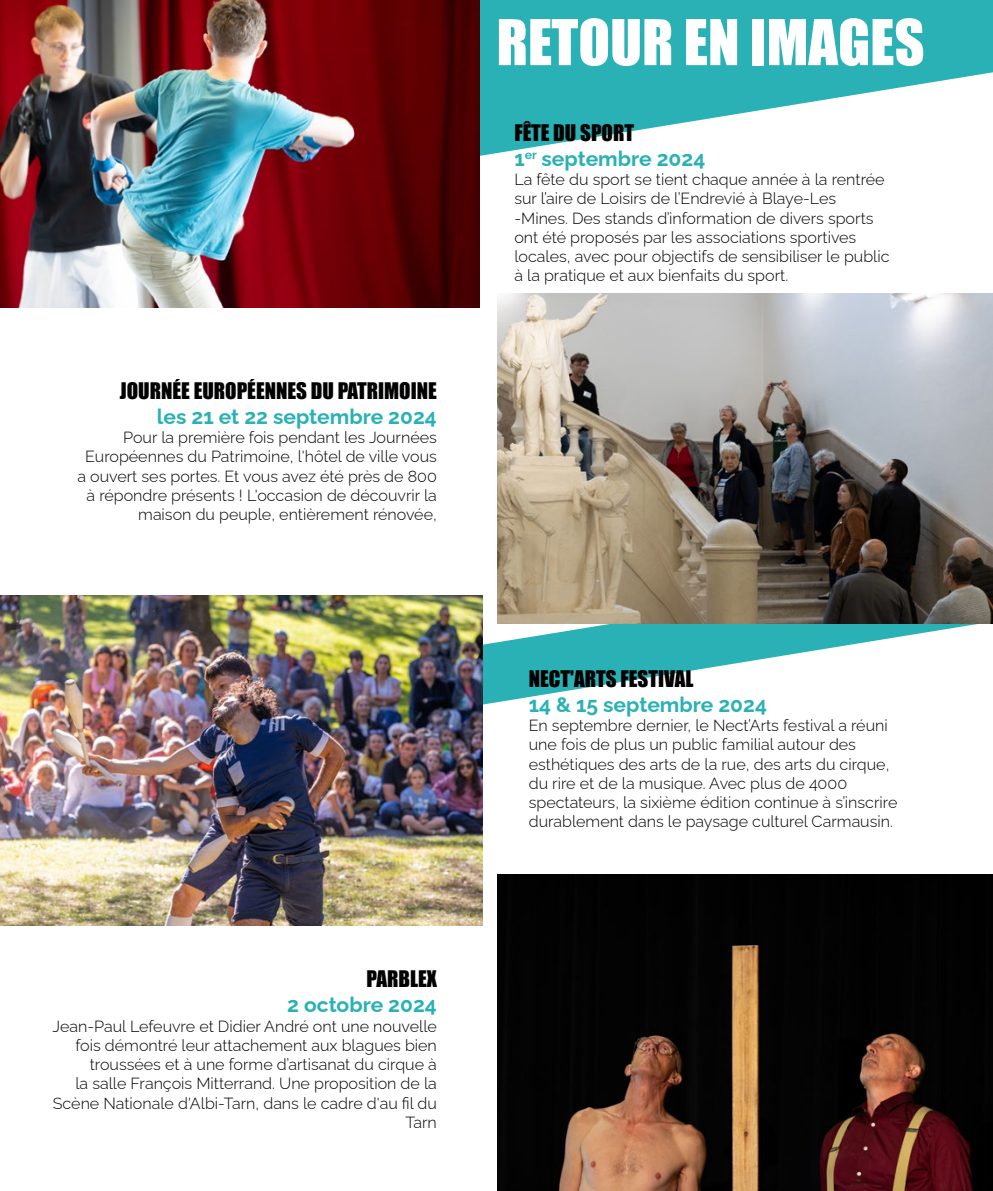
<style>
.page{position:relative;width:993px;height:1191px;background:#fff}
.page>*{position:absolute;margin:0;border:0;box-sizing:border-box;transform-origin:0 0}
.t1{font:58.27px "Impact";color:#fff}
.t2{font:700 21px "Raleway";color:#29b1b5}
.t3{font:21px "Impact";color:#000}
.t4{font:300 16.1px/19.2px "Raleway";color:#000}
</style>
<div class="page">
<svg style="left:482px;top:595px;width:510px;height:188px"></svg>
<img style="left:497px;top:294px;width:495px;height:329px">
<img style="left:0;top:595px;width:482px;height:330px">
<svg style="left:480px;top:0;width:512px;height:156px;fill:#29b1b5"></svg>
<img style="left:497px;top:875px;width:495px;height:316px">
<img style="left:0;top:0;width:480px;height:308px">
<h2 class="t3" style="left:120px;top:374px;width:318px">JOURNÉE EUROPÉENNES DU PATRIMOINE</h2>
<h2 class="t2" style="left:157px;top:400px;width:281px">les 21 et 22 septembre 2024</h2>
<p class="t4" style="left:77px;top:426px;width:361px;text-align:right">Pour la première fois pendant les Journées Européennes du Patrimoine, l'hôtel de ville vous a ouvert ses portes. Et vous avez été près de 800 à répondre présents ! L'occasion de découvrir la maison du peuple, entièrement rénovée,</p>
<h2 class="t3" style="left:366px;top:962px;width:72px">PARBLEX</h2>
<h2 class="t2" style="left:287px;top:988px;width:151px">2 octobre 2024</h2>
<p class="t4" style="left:52px;top:1014px;width:386px;text-align:right">Jean-Paul Lefeuvre et Didier André ont une nouvelle fois démontré leur attachement aux blagues bien troussées et à une forme d’artisanat du cirque à<br>la salle François Mitterrand. Une proposition de la Scène Nationale d'Albi-Tarn, dans le cadre d'au fil du Tarn</p>
<h1 class="t1" style="left:496px;top:-3px;width:429px">RETOUR EN IMAGES</h1>
<h2 class="t3" style="left:514px;top:116px;width:121px">FÊTE DU SPORT</h2>
<h2 class="t2" style="left:514px;top:142px;width:192px">1<sup>er</sup> septembre 2024</h2>
<p class="t4" style="left:514px;top:168px;width:376px">La fête du sport se tient chaque année à la rentrée sur l’aire de Loisirs de l’Endrevié à Blaye-Les -Mines. Des stands d’information de divers sports ont été proposés par les associations sportives locales, avec pour objectifs de sensibiliser le public à la pratique et aux bienfaits du sport.</p>
<h2 class="t3" style="left:528px;top:662px;width:166px">NECT'ARTS FESTIVAL</h2>
<h2 class="t2" style="left:528px;top:687px;width:240px">14 &amp; 15 septembre 2024</h2>
<p class="t4" style="left:528px;top:714px;width:370px">En septembre dernier, le Nect’Arts festival a réuni une fois de plus un public familial autour des esthétiques des arts de la rue, des arts du cirque, du rire et de la musique. Avec plus de 4000 spectateurs, la sixième édition continue à s’inscrire durablement dans le paysage culturel Carmausin.</p>
</div>
